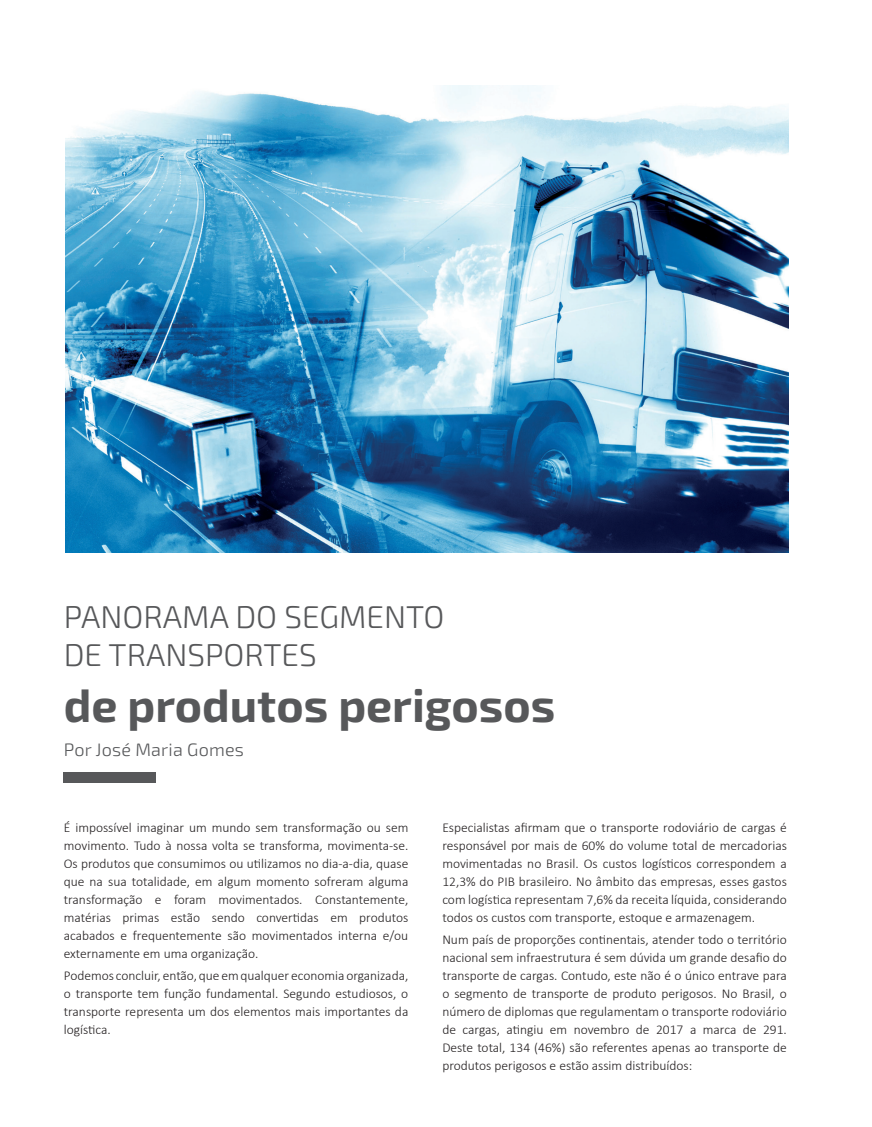
<style>
.page{position:relative;width:872px;height:1127px;background:#fff}
.page>*{position:absolute;margin:0;border:0;box-sizing:border-box;transform-origin:0 0}
.t1{font:700 46.5px "Exo 2";color:#57585a}
.t2{font:300 31.5px/37.8px "Exo 2";color:#57585a}
.t3{font:300 18px "Exo 2";letter-spacing:.01em;color:#57585a}
.t4{font:300 13.5px/18px "Calibri";color:#231f20;text-align:justify}
</style>
<div class="page">
<div style="left:64px;top:772px;width:92px;height:10px;background:#57585a"></div>
<img style="left:65px;top:85px;width:723px;height:468px">
<p class="t2" style="left:64px;top:599px;width:382px">PANORAMA DO SEGMENTO<br>DE TRANSPORTES</p>
<p class="t1" style="left:64px;top:677px;width:493px">de produtos perigosos</p>
<p class="t3" style="left:64px;top:739px;width:182px">Por José Maria Gomes</p>
<p class="t4" style="left:64px;top:818px;width:346px">É impossível imaginar um mundo sem transformação ou sem movimento. Tudo à nossa volta se transforma, movimenta-se.<br>Os produtos que consumimos ou utilizamos no dia-a-dia, quase que na sua totalidade, em algum momento sofreram alguma transformação e foram movimentados. Constantemente, matérias primas estão sendo convertidas em produtos acabados e frequentemente são movimentados interna e/ou externamente em uma organização.</p>
<p class="t4" style="left:64px;top:967px;width:346px">Podemos concluir, então, que em qualquer economia organizada, o transporte tem função fundamental. Segundo estudiosos, o transporte representa um dos elementos mais importantes da logística.</p>
<p class="t4" style="left:442px;top:818px;width:346px">Especialistas afirmam que o transporte rodoviário de cargas é responsável por mais de 60% do volume total de mercadorias movimentadas no Brasil. Os custos logísticos correspondem a 12,3% do PIB brasileiro. No âmbito das empresas, esses gastos com logística representam 7,6% da receita líquida, considerando todos os custos com transporte, estoque e armazenagem.</p>
<p class="t4" style="left:442px;top:931px;width:346px">Num país de proporções continentais, atender todo o território nacional sem infraestrutura é sem dúvida um grande desafio do transporte de cargas. Contudo, este não é o único entrave para o segmento de transporte de produto perigosos. No Brasil, o número de diplomas que regulamentam o transporte rodoviário de cargas, atingiu em novembro de 2017 a marca de 291.<br>Deste total, 134 (46%) são referentes apenas ao transporte de produtos perigosos e estão assim distribuídos:</p>
</div>
